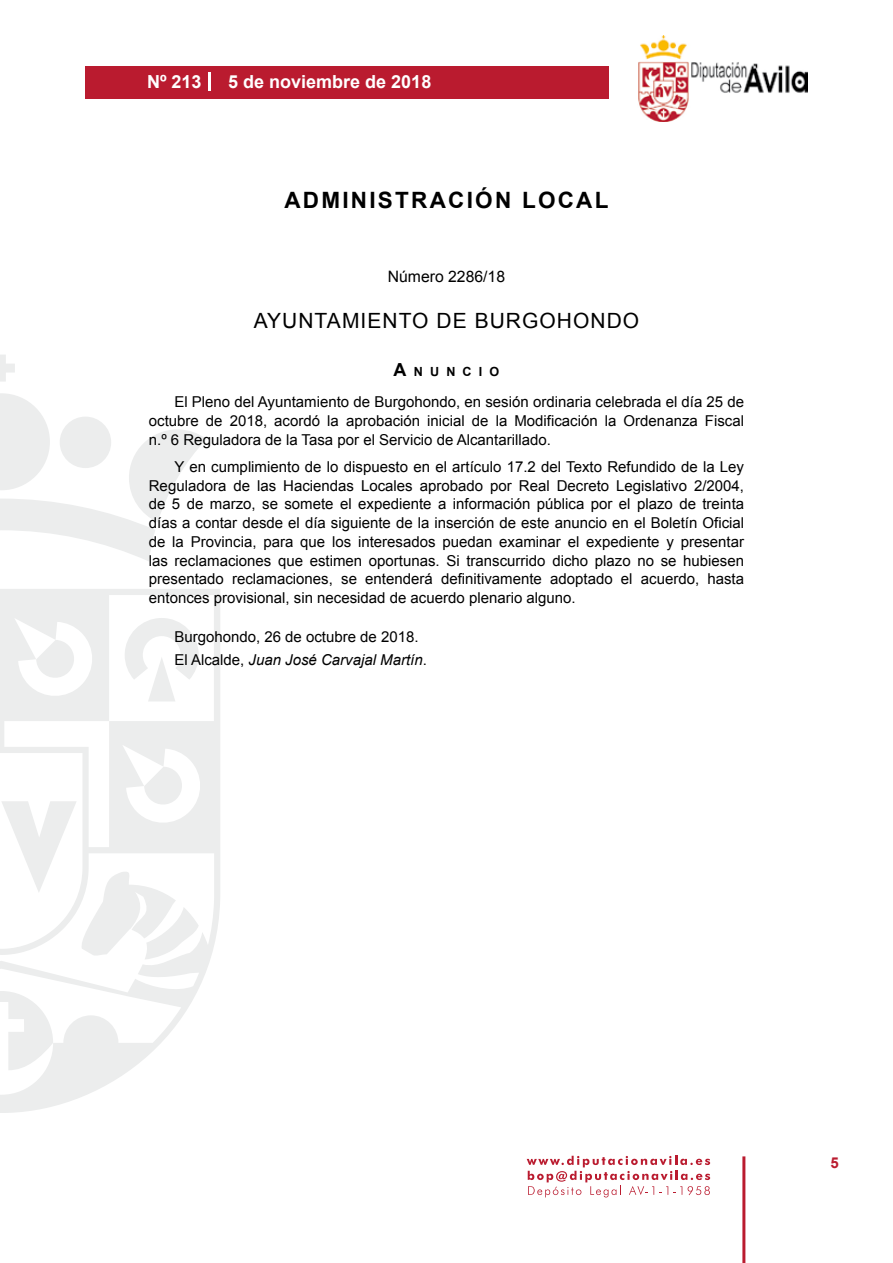
<style>
.page{position:relative;width:893px;height:1263px;background:#fff}
.page>*{position:absolute;margin:0;border:0;box-sizing:border-box;transform-origin:0 0}
.t1{font:700 22.5px "Arial";letter-spacing:.1em;color:#000}
.t2{font:21px "Arial";letter-spacing:.05em;color:#000}
.t3{font:700 18px "Arial";color:#fff}
.t4{font:15.75px "Arial";color:#000}
.t5{font:15px/18.8px "Arial";color:#000;text-align:justify}
.t6{font:700 15px "Arial";color:#ba1b2f}
.t7{font:700 12.6px "Arial";letter-spacing:.57em;color:#000}
.s1{font-size:18px}
.s2{font-style:italic}
</style>
<div class="page">
<svg style="left:527px;top:1156px;width:183px;height:41px"></svg>
<div style="left:85px;top:66px;width:523px;height:33px;background:#ba1b2f"></div>
<img style="left:638px;top:36px;width:170px;height:86px">
<hr style="left:742px;top:1156px;width:3px;height:107px;background:#ba1b2f">
<svg style="left:208px;top:72px;width:2px;height:18px"></svg>
<svg style="left:0;top:355px;width:15px;height:27px"></svg>
<svg style="left:0;top:393px;width:206px;height:168px"></svg>
<svg style="left:0;top:589px;width:220px;height:524px"></svg>
<svg style="left:36px;top:640px;width:40px;height:40px"></svg>
<svg style="left:125px;top:618px;width:74px;height:83px"></svg>
<svg style="left:0;top:991px;width:53px;height:79px"></svg>
<svg style="left:1px;top:767px;width:198px;height:192px"></svg>
<p class="t3" style="left:147px;top:69px;width:56px">Nº 213</p>
<p class="t3" style="left:228px;top:69px;width:205px">5 de noviembre de 2018</p>
<h1 class="t1" style="left:284px;top:185px;width:325px">ADMINISTRACIÓN LOCAL</h1>
<p class="t4" style="left:388px;top:266px;width:119px">Número 2286/18</p>
<h2 class="t2" style="left:254px;top:307px;width:387px">AYUNTAMIENTO DE BURGOHONDO</h2>
<p class="t7" style="left:394px;top:363px;width:107px"><span class="s1">A</span>NUNCIO</p>
<p class="t5" style="left:149px;top:392px;width:597px;text-indent:26px">El Pleno del Ayuntamiento de Burgohondo, en sesión ordinaria celebrada el día 25 de octubre de 2018, acordó la aprobación inicial de la Modificación la Ordenanza Fiscal n.º 6 Reguladora de la Tasa por el Servicio de Alcantarillado.</p>
<p class="t5" style="left:149px;top:457px;width:597px;text-indent:26px">Y en cumplimiento de lo dispuesto en el artículo 17.2 del Texto Refundido de la Ley Reguladora de las Haciendas Locales aprobado por Real Decreto Legislativo 2/2004, de 5 de marzo, se somete el expediente a información pública por el plazo de treinta días a contar desde el día siguiente de la inserción de este anuncio en el Boletín Oficial de la Provincia, para que los interesados puedan examinar el expediente y presentar las reclamaciones que estimen oportunas. Si transcurrido dicho plazo no se hubiesen presentado reclamaciones, se entenderá definitivamente adoptado el acuerdo, hasta entonces provisional, sin necesidad de acuerdo plenario alguno.</p>
<p class="t5" style="left:174px;top:626px;width:254px;line-height:22.2px">Burgohondo, 26 de octubre de 2018.<br>El Alcalde, <span class="s2">Juan José Carvajal Martín</span>.</p>
<p class="t6" style="left:831px;top:1153px;width:10px">5</p>
</div>
